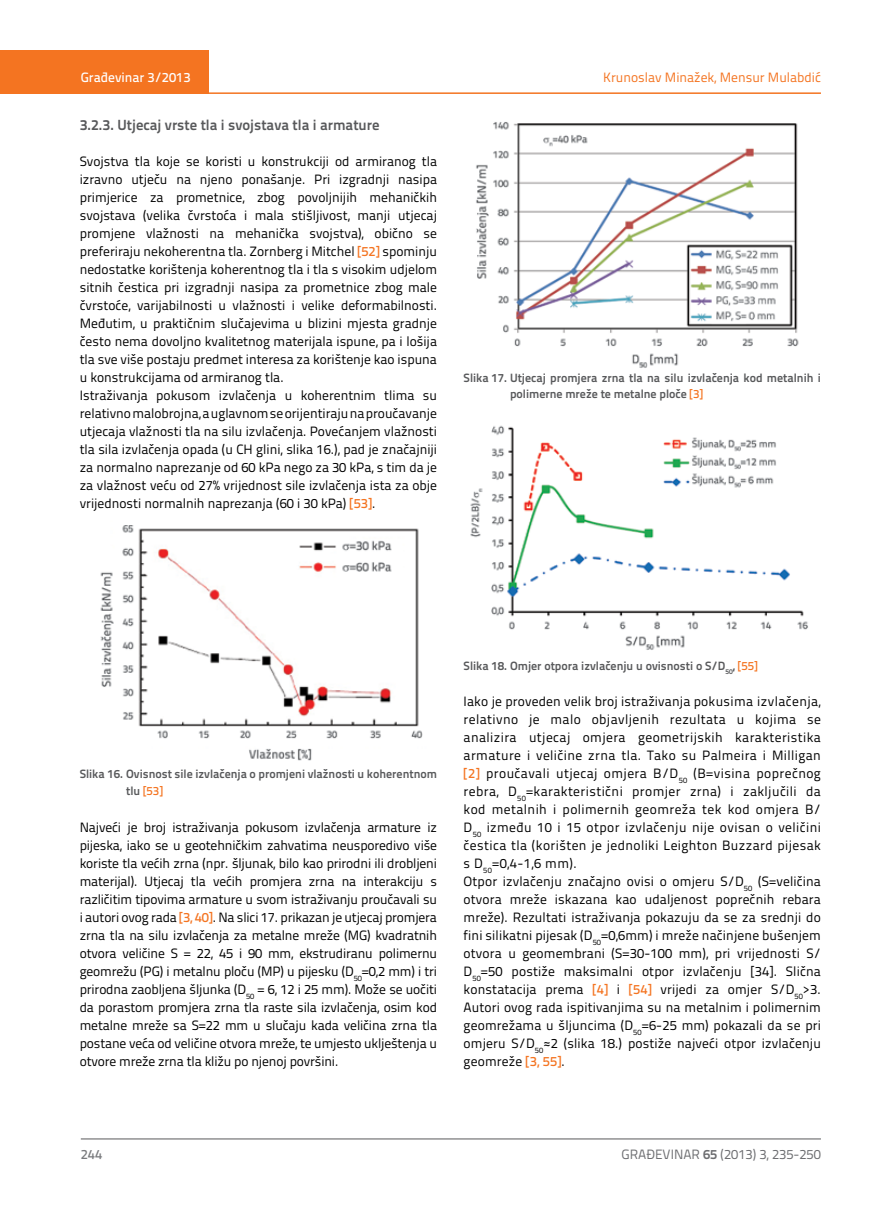
<style>
.page{position:relative;width:872px;height:1212px;background:#fff}
.page>*{position:absolute;margin:0;border:0;box-sizing:border-box;transform-origin:0 0}
.t1{font:700 14.7px "Titillium Text 22 L";color:#58595b}
.t2{font:13.5px/18px "Titillium Text 22 L";color:#000}
.t3{font:13.5px "Titillium Text 22 L";color:#f47421}
.t4{font:13.5px "Titillium Text 22 L";color:#6d6e71}
.t5{font:500 13.5px "Titillium Text 22 L";color:#fff}
.t6{font:500 13.5px "Titillium Text 22 L";color:#797a7d}
.t7{font:700 12px/16.5px "Titillium Text 22 L";color:#58595b}
.s1{font-weight:500;color:#f47421}
.s2{font-weight:700}
</style>
<div class="page">
<div style="left:0;top:50px;width:208px;height:44px;background:#f47421"></div>
<hr style="left:0;top:92px;width:821px;height:2px;background:#f47421">
<hr style="left:81px;top:1139px;width:740px;height:1px;background:#58595b">
<img style="left:100px;top:525px;width:323px;height:235px">
<img style="left:476px;top:122px;width:323px;height:246px">
<img style="left:470px;top:425px;width:338px;height:225px">
<p class="t5" style="left:81px;top:67px;width:111px">Građevinar 3/2013</p>
<p class="t1" style="left:80px;top:113px;width:301px">3.2.3. Utjecaj vrste tla i svojstava tla i armature</p>
<p class="t2" style="left:80px;top:151px;width:359px">Svojstva tla koje se koristi u konstrukciji od armiranog tla izravno utječu na njeno ponašanje. Pri izgradnji nasipa primjerice za prometnice, zbog povoljnijih mehaničkih svojstava (velika čvrstoća i mala stišljivost, manji utjecaj promjene vlažnosti na mehanička svojstva), obično se preferiraju nekoherentna tla. Zornberg i Mitchel <span class="s1">[52]</span> spominju nedostatke korištenja koherentnog tla i tla s visokim udjelom sitnih čestica pri izgradnji nasipa za prometnice zbog male čvrstoće, varijabilnosti u vlažnosti i velike deformabilnosti.<br>Međutim, u praktičnim slučajevima u blizini mjesta gradnje često nema dovoljno kvalitetnog materijala ispune, pa i lošija tla sve više postaju predmet interesa za korištenje kao ispuna u konstrukcijama od armiranog tla.<br>Istraživanja pokusom izvlačenja u koherentnim tlima su relativno malobrojna, a uglavnom se orijentiraju na proučavanje utjecaja vlažnosti tla na silu izvlačenja. Povećanjem vlažnosti tla sila izvlačenja opada (u CH glini, slika 16.), pad je značajniji za normalno naprezanje od 60 kPa nego za 30 kPa, s tim da je za vlažnost veću od 27% vrijednost sile izvlačenja ista za obje vrijednosti normalnih naprezanja (60 i 30 kPa) <span class="s1">[53]</span>.</p>
<p class="t3" style="left:603px;top:68px;width:219px">Krunoslav Minažek, Mensur Mulabdić</p>
<p class="t7" style="left:510px;top:369px;width:312px;text-indent:-46px">Slika 17. Utjecaj promjera zrna tla na silu izvlačenja kod metalnih i polimerne mreže te metalne ploče <span class="s1">[3]</span></p>
<p class="t7" style="left:126px;top:765px;width:312px;text-indent:-46px">Slika 16. Ovisnost sile izvlačenja o promjeni vlažnosti u koherentnom tlu <span class="s1">[53]</span></p>
<p class="t2" style="left:80px;top:818px;width:359px;text-align:justify">Najveći je broj istraživanja pokusom izvlačenja armature iz pijeska, iako se u geotehničkim zahvatima neusporedivo više koriste tla većih zrna (npr. šljunak, bilo kao prirodni ili drobljeni materijal). Utjecaj tla većih promjera zrna na interakciju s različitim tipovima armature u svom istraživanju proučavali su i autori ovog rada <span class="s1">[3, 40]</span>. Na slici 17. prikazan je utjecaj promjera zrna tla na silu izvlačenja za metalne mreže (MG) kvadratnih otvora veličine S = 22, 45 i 90 mm, ekstrudiranu polimernu geomrežu (PG) i metalnu ploču (MP) u pijesku (D<sub>50</sub>=0,2 mm) i tri prirodna zaobljena šljunka (D<sub>50</sub> = 6, 12 i 25 mm). Može se uočiti da porastom promjera zrna tla raste sila izvlačenja, osim kod metalne mreže sa S=22 mm u slučaju kada veličina zrna tla postane veća od veličine otvora mreže, te umjesto uklještenja u otvore mreže zrna tla kližu po njenoj površini.</p>
<p class="t7" style="left:463px;top:657px;width:295px">Slika 18. Omjer otpora izvlačenju u ovisnosti o S/D<sub>50</sub>, <span class="s1">[55]</span></p>
<p class="t2" style="left:463px;top:691px;width:359px">Iako je proveden velik broj istraživanja pokusima izvlačenja, relativno je malo objavljenih rezultata u kojima se analizira utjecaj omjera geometrijskih karakteristika armature i veličine zrna tla. Tako su Palmeira i Milligan <span class="s1">[2]</span> proučavali utjecaj omjera B/D<sub>50</sub> (B=visina poprečnog rebra, D<sub>50</sub>=karakteristični promjer zrna) i zaključili da kod metalnih i polimernih geomreža tek kod omjera B/ D<sub>50</sub> između 10 i 15 otpor izvlačenju nije ovisan o veličini čestica tla (korišten je jednoliki Leighton Buzzard pijesak s D<sub>50</sub>=0,4-1,6 mm).<br>Otpor izvlačenju značajno ovisi o omjeru S/D<sub>50</sub> (S=veličina otvora mreže iskazana kao udaljenost poprečnih rebara mreže). Rezultati istraživanja pokazuju da se za srednji do fini silikatni pijesak (D<sub>50</sub>=0,6mm) i mreže načinjene bušenjem otvora u geomembrani (S=30-100 mm), pri vrijednosti S/ D<sub>50</sub>=50 postiže maksimalni otpor izvlačenju [34]. Slična konstatacija prema <span class="s1">[4]</span> i <span class="s1">[54]</span> vrijedi za omjer S/D<sub>50</sub>&gt;3.<br>Autori ovog rada ispitivanjima su na metalnim i polimernim geomrežama u šljuncima (D<sub>50</sub>=6-25 mm) pokazali da se pri omjeru S/D<sub>50</sub>≈2 (slika 18.) postiže najveći otpor izvlačenju geomreže <span class="s1">[3, 55]</span>.</p>
<p class="t6" style="left:81px;top:1144px;width:23px">244</p>
<p class="t4" style="left:621px;top:1144px;width:201px">GRAĐEVINAR <span class="s2">65</span> (2013) 3, 235-250</p>
</div>
